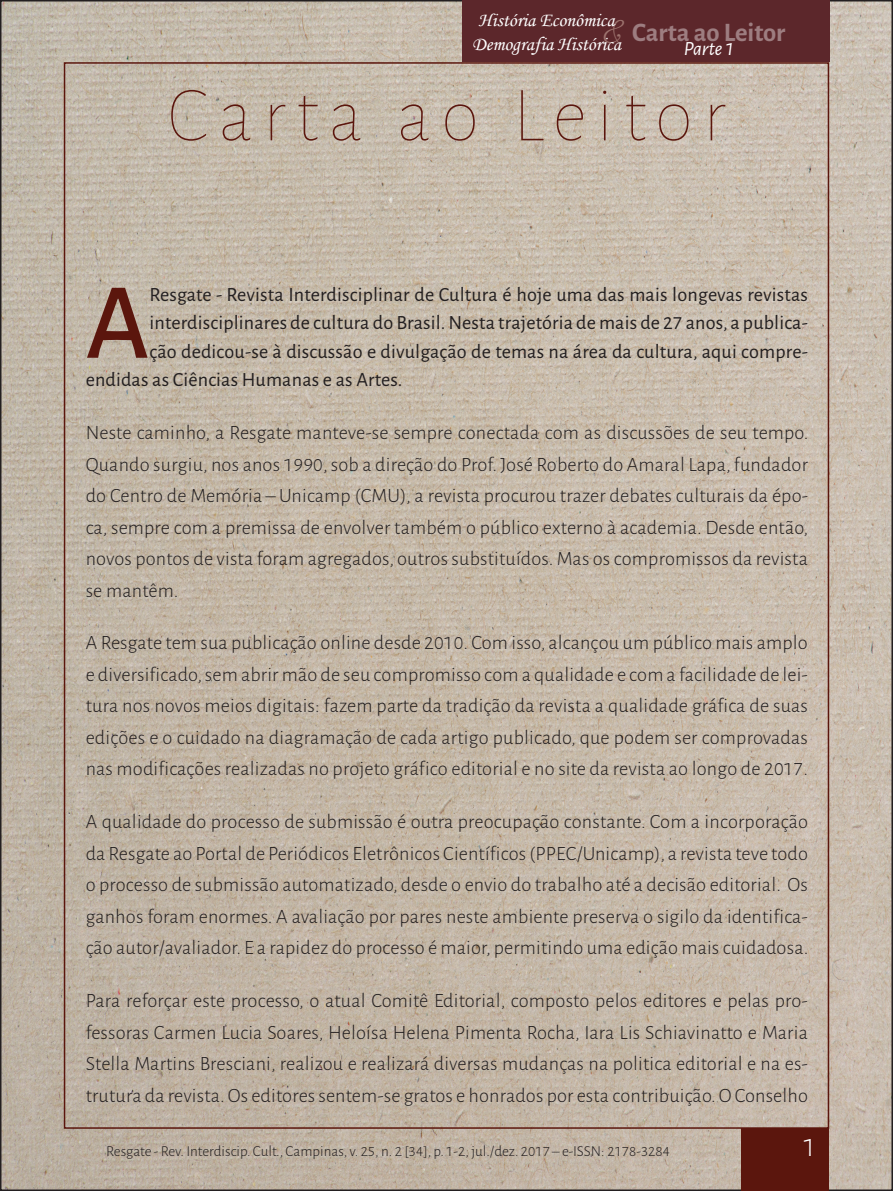
<style>
.page{position:relative;width:893px;height:1191px;background:#fff}
.page>*{position:absolute;margin:0;border:0;box-sizing:border-box;transform-origin:0 0}
.t1{font:600 97.2px "Luna";color:#5b160d}
.t2{font:200 69px "Luna";letter-spacing:.14em;color:#5b160d}
.t3{font:italic 31.5px "Embassy BT";color:#9d736e}
.t4{font:300 25.5px "Luna";color:#fff}
.t5{font:700 24px "Luna";color:#9d7d80}
.t6{font:19.5px/23.5px "Monotype Corsiva";color:#fff;text-align:center}
.t7{font:300 18px/31.5px "Luna";letter-spacing:.01em;color:#231f20;text-align:justify}
.t8{font:18px "Luna";letter-spacing:.01em;color:#231f20}
.t9{font:italic 18px "Luna";letter-spacing:-.01em;color:#fff}
.t10{font:300 13.5px "Luna";color:#231f20}
</style>
<div class="page">
<img style="left:3px;top:3px;width:887px;height:1185px">
<div style="left:742px;top:1128px;width:87px;height:62px;background:#5b160d"></div>
<div style="left:462px;top:0;width:367px;height:62px;background:#5c272b"></div>
<p class="t6" style="left:472px;top:9px;width:150px">História Econômica<br>Demografia Histórica</p>
<h2 class="t2" style="left:167px;top:67px;width:560px">Carta ao Leitor</h2>
<h3 class="t3" style="left:600px;top:13px;width:28px">&amp;</h3>
<h3 class="t5" style="left:632px;top:13px;width:155px">Carta ao Leitor</h3>
<p class="t9" style="left:684px;top:35px;width:52px">Parte 1</p>
<h1 class="t1" style="left:86px;top:246px;width:65px">A</h1>
<p class="t8" style="left:150px;top:280px;width:660px">Resgate - Revista Interdisciplinar de Cultura é hoje uma das mais longevas revistas</p>
<p class="t8" style="left:150px;top:309px;width:660px">interdisciplinares de cultura do Brasil. Nesta trajetória de mais de 27 anos, a publica-</p>
<p class="t8" style="left:150px;top:337px;width:660px">ção dedicou-se à discussão e divulgação de temas na área da cultura, aqui compre-</p>
<p class="t8" style="left:86px;top:366px;width:318px">endidas as Ciências Humanas e as Artes.</p>
<p class="t7" style="left:86px;top:416px;width:724px">Neste caminho, a Resgate manteve-se sempre conectada com as discussões de seu tempo.<br>Quando surgiu, nos anos 1990, sob a direção do Prof. José Roberto do Amaral Lapa, fundador do Centro de Memória – Unicamp (CMU), a revista procurou trazer debates culturais da épo&shy;ca, sempre com a premissa de envolver também o público externo à academia. Desde então, novos pontos de vista foram agregados, outros substituídos. Mas os compromissos da revista se mantêm.</p>
<p class="t7" style="left:86px;top:626px;width:724px">A Resgate tem sua publicação online desde 2010. Com isso, alcançou um público mais amplo e diversificado, sem abrir mão de seu compromisso com a qualidade e com a facilidade de lei&shy;tura nos novos meios digitais: fazem parte da tradição da revista a qualidade gráfica de suas edições e o cuidado na diagramação de cada artigo publicado, que podem ser comprovadas nas modificações realizadas no projeto gráfico editorial e no site da revista ao longo de 2017.</p>
<p class="t7" style="left:86px;top:805px;width:724px">A qualidade do processo de submissão é outra preocupação constante. Com a incorporação da Resgate ao Portal de Periódicos Eletrônicos Científicos (PPEC/Unicamp), a revista teve todo o processo de submissão automatizado, desde o envio do trabalho até a decisão editorial. Os ganhos foram enormes. A avaliação por pares neste ambiente preserva o sigilo da identifica&shy;ção autor/avaliador. E a rapidez do processo é maior, permitindo uma edição mais cuidadosa.</p>
<p class="t7" style="left:86px;top:984px;width:724px">Para reforçar este processo, o atual Comitê Editorial, composto pelos editores e pelas pro&shy;fessoras Carmen Lucia Soares, Heloísa Helena Pimenta Rocha, Iara Lis Schiavinatto e Maria Stella Martins Bresciani, realizou e realizará diversas mudanças na politica editorial e na es&shy;trutura da revista. Os editores sentem-se gratos e honrados por esta contribuição. O Conselho</p>
<p class="t10" style="left:106px;top:1141px;width:565px">Resgate - Rev. Interdiscip. Cult., Campinas, v. 25, n. 2 [34], p. 1-2, jul./dez. 2017 – e-ISSN: 2178-3284</p>
<h3 class="t4" style="left:803px;top:1128px;width:15px">1</h3>
</div>
